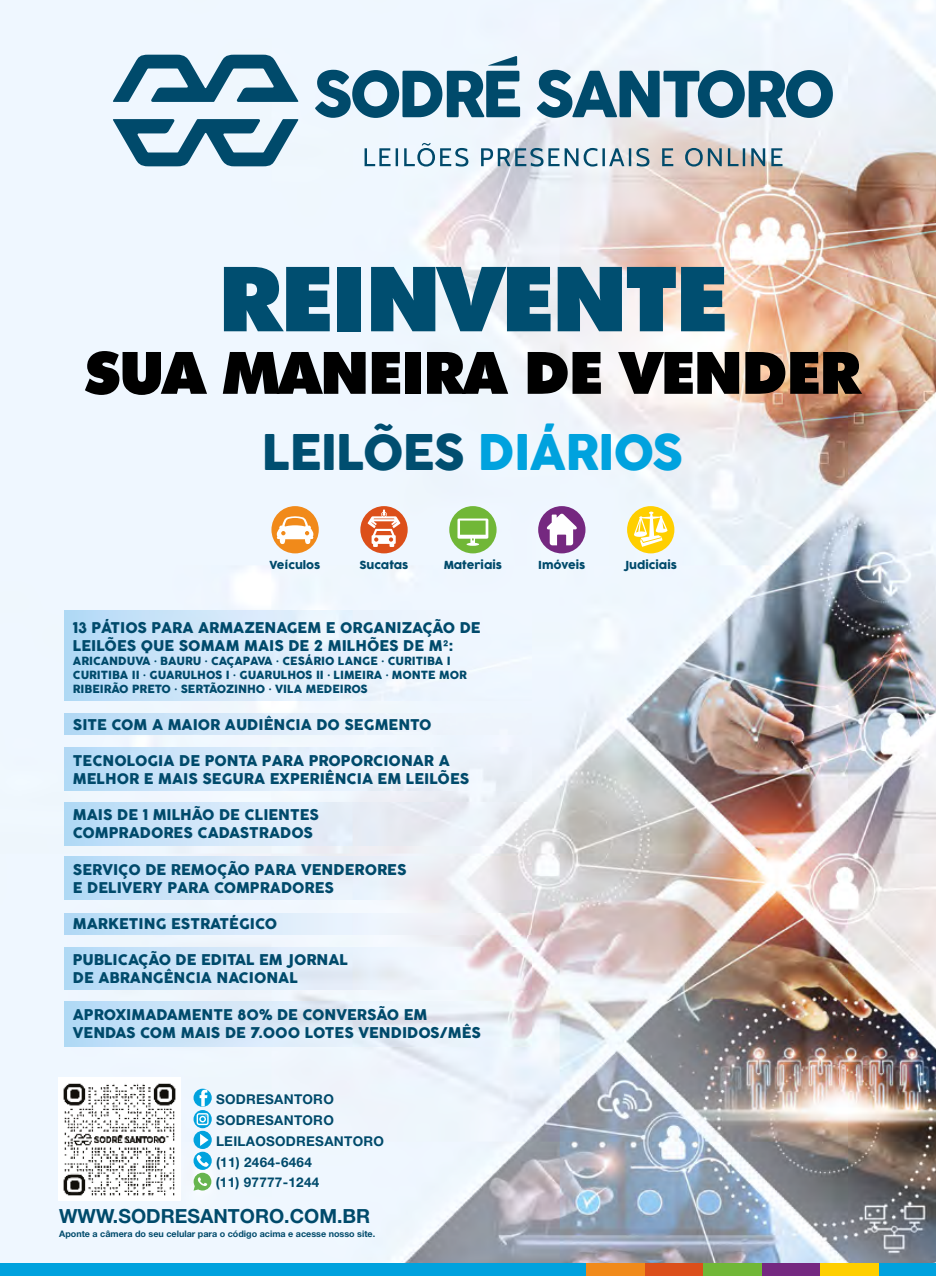
<style>
.page{position:relative;width:936px;height:1276px;background:#fff}
.page>*{position:absolute;margin:0;border:0;box-sizing:border-box;transform-origin:0 0}
.t1{font:900 90px "Futura BT";letter-spacing:-.025em;color:#004e70}
.t2{font:900 58.5px "Futura BT";letter-spacing:-.025em;color:#000}
.t3{font:48px "COCOGOOSE";letter-spacing:-.025em;color:#004e70}
.t4{font:700 19.5px "Helvetica Neue LT Std";color:#004a6b}
.t5{font:14.55px/18.1px "COCOGOOSE";color:#004a6b}
.t6{font:700 13.5px/20.7px "Helvetica Neue LT Std";letter-spacing:.02em;color:#004a6b}
.t7{font:11.1px/14.2px "COCOGOOSE";color:#004a6b}
.t8{font:10.8px "COCOGOOSE";color:#004a6b}
.t9{font:700 9px "Helvetica Neue LT Std";color:#004a6b}
.s1{color:#00a2de}
</style>
<div class="page">
<img style="left:0;top:0;width:935px;height:1264px">
<div style="left:0;top:1264px;width:935px;height:12px;background:#00a2de"></div>
<div style="left:761px;top:1264px;width:59px;height:12px;background:#752880"></div>
<div style="left:820px;top:1264px;width:58px;height:12px;background:#ffcf00"></div>
<div style="left:703px;top:1264px;width:58px;height:12px;background:#71b737"></div>
<div style="left:644px;top:1264px;width:59px;height:12px;background:#dc4f1a"></div>
<div style="left:585px;top:1264px;width:59px;height:12px;background:#f18a1a"></div>
<div style="left:271px;top:506px;width:48px;height:47px;background:#f18a1a;border-radius:50%"></div>
<svg style="left:276px;top:516px;width:37px;height:28px"></svg>
<div style="left:360px;top:506px;width:47px;height:47px;background:#dc4f1a;border-radius:50%"></div>
<svg style="left:367px;top:509px;width:33px;height:38px"></svg>
<div style="left:627px;top:506px;width:47px;height:47px;background:#ffcf00;border-radius:50%"></div>
<svg style="left:634px;top:511px;width:33px;height:36px"></svg>
<div style="left:449px;top:506px;width:47px;height:47px;background:#71b737;border-radius:50%"></div>
<svg style="left:457px;top:518px;width:31px;height:28px"></svg>
<div style="left:538px;top:506px;width:47px;height:47px;background:#752880;border-radius:50%"></div>
<svg style="left:547px;top:513px;width:30px;height:32px"></svg>
<svg style="left:113px;top:55px;width:719px;height:112px;fill:#edf2f8"></svg>
<img style="left:65px;top:947px;width:467px;height:43px">
<img style="left:58px;top:1077px;width:123px;height:123px">
<svg style="left:193px;top:1088px;width:19px;height:19px"></svg>
<svg style="left:200px;top:1089px;width:7px;height:17px"></svg>
<svg style="left:193px;top:1110px;width:19px;height:18px"></svg>
<svg style="left:197px;top:1113px;width:12px;height:12px"></svg>
<svg style="left:193px;top:1130px;width:19px;height:19px"></svg>
<svg style="left:200px;top:1133px;width:8px;height:13px"></svg>
<svg style="left:193px;top:1151px;width:19px;height:19px"></svg>
<svg style="left:197px;top:1154px;width:12px;height:12px"></svg>
<svg style="left:193px;top:1172px;width:18px;height:18px"></svg>
<img style="left:65px;top:611px;width:467px;height:89px">
<img style="left:65px;top:713px;width:467px;height:21px">
<img style="left:65px;top:747px;width:467px;height:43px">
<img style="left:65px;top:802px;width:467px;height:43px">
<img style="left:65px;top:856px;width:467px;height:43px">
<img style="left:65px;top:913px;width:467px;height:22px">
<img style="left:65px;top:1001px;width:467px;height:45px">
<h1 class="t1" style="left:218px;top:245px;width:511px">REINVENTE</h1>
<h2 class="t2" style="left:85px;top:337px;width:777px">SUA MANEIRA DE VENDER</h2>
<h3 class="t3" style="left:262px;top:416px;width:422px">LEILÕES <span class="s1">DIÁRIOS</span></h3>
<p class="t8" style="left:269px;top:557px;width:52px">Veículos</p>
<p class="t8" style="left:359px;top:557px;width:50px">Sucatas</p>
<p class="t8" style="left:444px;top:557px;width:60px">Materiais</p>
<p class="t8" style="left:538px;top:557px;width:49px">Imóveis</p>
<p class="t8" style="left:624px;top:557px;width:54px">Judiciais</p>
<p class="t5" style="left:73px;top:618px;width:409px">13 PÁTIOS PARA ARMAZENAGEM E ORGANIZAÇÃO DE<br>LEILÕES QUE SOMAM MAIS DE 2 MILHÕES DE M²:</p>
<p class="t7" style="left:73px;top:654px;width:395px">ARICANDUVA • BAURU • CAÇAPAVA • CESÁRIO LANGE • CURITIBA I<br>CURITIBA II • GUARULHOS I • GUARULHOS II • LIMEIRA • MONTE MOR<br>RIBEIRÃO PRETO • SERTÃOZINHO • VILA MEDEIROS</p>
<p class="t5" style="left:73px;top:715px;width:360px">SITE COM A MAIOR AUDIÊNCIA DO SEGMENTO</p>
<p class="t5" style="left:73px;top:752px;width:398px">TECNOLOGIA DE PONTA PARA PROPORCIONAR A<br>MELHOR E MAIS SEGURA EXPERIÊNCIA EM LEILÕES</p>
<p class="t5" style="left:73px;top:806px;width:248px">MAIS DE 1 MILHÃO DE CLIENTES<br>COMPRADORES CADASTRADOS</p>
<p class="t5" style="left:73px;top:860px;width:335px">SERVIÇO DE REMOÇÃO PARA VENDERORES<br>E DELIVERY PARA COMPRADORES</p>
<p class="t5" style="left:73px;top:915px;width:206px">MARKETING ESTRATÉGICO</p>
<p class="t5" style="left:73px;top:951px;width:277px">PUBLICAÇÃO DE EDITAL EM JORNAL<br>DE ABRANGÊNCIA NACIONAL</p>
<p class="t5" style="left:73px;top:1005px;width:409px">APROXIMADAMENTE 80% DE CONVERSÃO EM<br>VENDAS COM MAIS DE 7.000 LOTES VENDIDOS/MÊS</p>
<p class="t6" style="left:216px;top:1089px;width:170px">SODRESANTORO<br>SODRESANTORO<br>LEILAOSODRESANTORO (11) 2464-6464<br>(11) 97777-1244</p>
<h3 class="t4" style="left:59px;top:1203px;width:312px">WWW.SODRESANTORO.COM.BR</h3>
<p class="t9" style="left:59px;top:1228px;width:317px">Aponte a câmera do seu celular para o código acima e acesse nosso site.</p>
</div>
